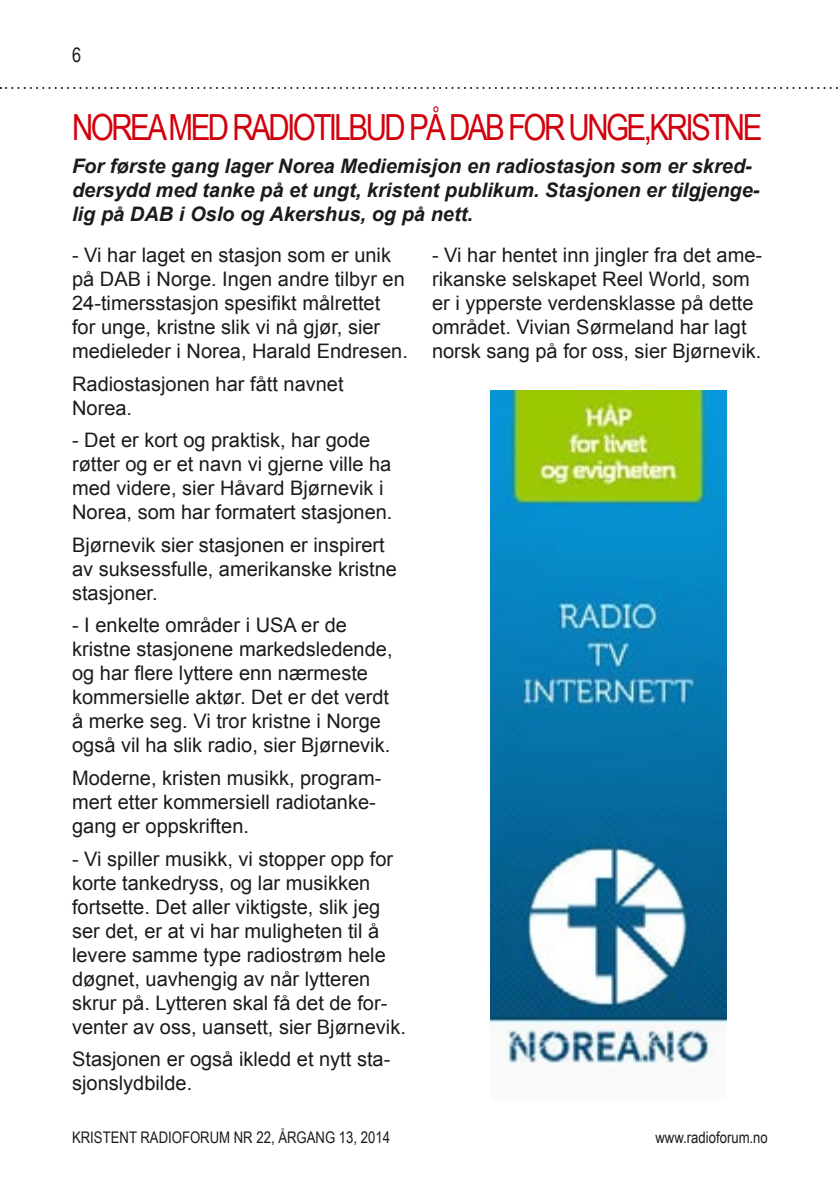
<style>
.page{position:relative;width:840px;height:1191px;background:#fff}
.page>*{position:absolute;margin:0;border:0;box-sizing:border-box;transform-origin:0 0}
.Tittel_Overskrift{font:36px "Arial Narrow";letter-spacing:-.07em;color:#d1000d}
.Kolonnetittel{font:20px/24px "Arial";color:#1b1b1f}
.Kolonnetittel-2{font:italic 700 20px/24px "Arial";color:#1b1b1f}
.t1{font:20px "Arial Narrow";color:#1b1b1f}
.t2{font:16px "Arial Narrow";color:#1b1b1f}
</style>
<div class="page">
<svg style="left:0;top:87px;width:838px;height:2px"></svg>
<img style="left:490px;top:391px;width:236px;height:673px">
<p class="t1" style="left:72px;top:41px;width:11px">6</p>
<p class="Tittel_Overskrift" style="left:72px;top:100px;width:691px">NOREA MED RADIOTILBUD PÅ DAB FOR UNGE,KRISTNE</p>
<p class="Kolonnetittel-2" style="left:72px;top:155px;width:688px">For første gang lager Norea Mediemisjon en radiostasjon som er skred&shy;dersydd med tanke på et ungt, kristent publikum. Stasjonen er tilgjenge&shy;lig på DAB i Oslo og Akershus, og på nett.</p>
<p class="Kolonnetittel" style="left:72px;top:243px;width:337px">- Vi har laget en stasjon som er unik på DAB i Norge. Ingen andre tilbyr en 24-timersstasjon spesifikt målrettet for unge, kristne slik vi nå gjør, sier medieleder i Norea, Harald Endresen.</p>
<p class="Kolonnetittel" style="left:72px;top:372px;width:273px">Radiostasjonen har fått navnet<br>Norea.</p>
<p class="Kolonnetittel" style="left:72px;top:428px;width:322px">- Det er kort og praktisk, har gode røtter og er et navn vi gjerne ville ha med videre, sier Håvard Bjørnevik i Norea, som har formatert stasjonen.</p>
<p class="Kolonnetittel" style="left:72px;top:533px;width:326px">Bjørnevik sier stasjonen er inspirert av suksessfulle, amerikanske kristne stasjoner.</p>
<p class="Kolonnetittel" style="left:72px;top:613px;width:322px">- I enkelte områder i USA er de kristne stasjonene markedsledende, og har flere lyttere enn nærmeste kommersielle aktør. Det er det verdt å merke seg. Vi tror kristne i Norge også vil ha slik radio, sier Bjørnevik.</p>
<p class="Kolonnetittel" style="left:72px;top:766px;width:310px">Moderne, kristen musikk, program&shy;mert etter kommersiell radiotanke&shy;gang er oppskriften.</p>
<p class="Kolonnetittel" style="left:72px;top:846px;width:335px">- Vi spiller musikk, vi stopper opp for korte tankedryss, og lar musikken fortsette. Det aller viktigste, slik jeg ser det, er at vi har muligheten til å levere samme type radiostrøm hele døgnet, uavhengig av når lytteren skrur på. Lytteren skal få det de for&shy;venter av oss, uansett, sier Bjørnevik.</p>
<p class="Kolonnetittel" style="left:72px;top:1047px;width:319px">Stasjonen er også ikledd et nytt sta&shy;sjonslydbilde.</p>
<p class="Kolonnetittel" style="left:432px;top:243px;width:331px">- Vi har hentet inn jingler fra det ame&shy;rikanske selskapet Reel World, som er i ypperste verdensklasse på dette området. Vivian Sørmeland har lagt norsk sang på for oss, sier Bjørnevik.</p>
<p class="t2" style="left:72px;top:1125px;width:319px">KRISTENT RADIOFORUM NR 22, ÅRGANG 13, 2014</p>
<p class="t2" style="left:655px;top:1125px;width:114px">www.radioforum.no</p>
</div>
